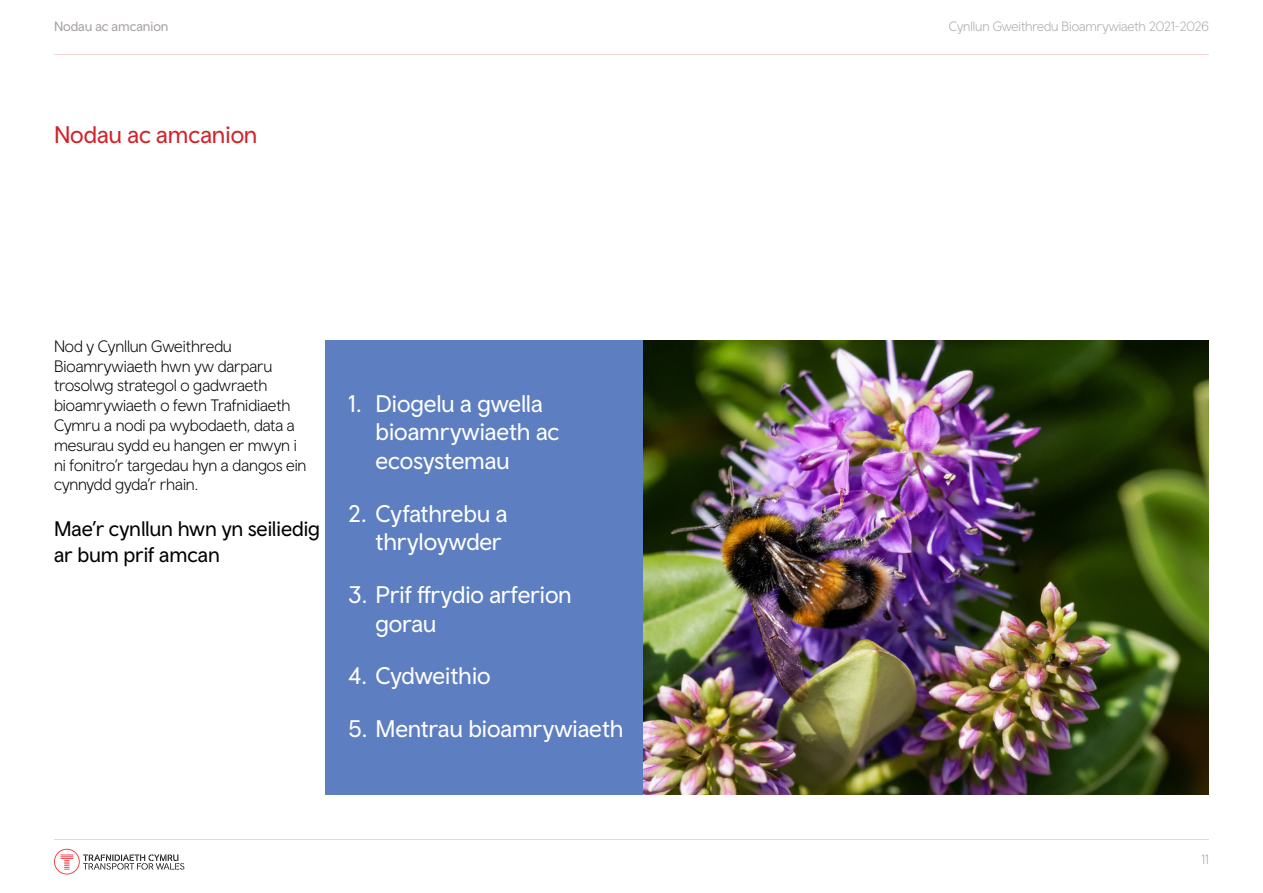
<style>
.page{position:relative;width:1263px;height:893px;background:#fff}
.page>*{position:absolute;margin:0;border:0;box-sizing:border-box;transform-origin:0 0}
.t1{font:24px/28.8px "Wales Sans Body";color:#fff}
.t2{font:24px "Wales Sans Body";letter-spacing:-.01em;color:#d1232a}
.t3{font:21px/25.2px "Wales Sans Body";letter-spacing:-.005em;color:#000002}
.t4{font:300 16.5px/19.8px "Wales Sans Body";color:#000}
.t5{font:300 13.5px "Wales Sans Body";letter-spacing:-.005em;color:#a8a9ad}
.t6{font:13.5px "Wales Sans Body";letter-spacing:-.01em;color:#a7a2a0}
</style>
<div class="page">
<hr style="left:54px;top:54px;width:1155px;height:1px;background:#d10a11">
<hr style="left:54px;top:839px;width:1155px;height:1px;background:#d10a11">
<svg style="left:54px;top:849px;width:130px;height:25px"></svg>
<div style="left:325px;top:340px;width:318px;height:454px;background:#5d7ec0"></div>
<img style="left:643px;top:340px;width:566px;height:454px">
<p class="t6" style="left:54px;top:18px;width:116px">Nodau ac amcanion</p>
<p class="t2" style="left:54px;top:120px;width:205px">Nodau ac amcanion</p>
<p class="t4" style="left:54px;top:336px;width:254px">Nod y Cynllun Gweithredu<br>Bioamrywiaeth hwn yw darparu trosolwg strategol o gadwraeth bioamrywiaeth o fewn Trafnidiaeth<br>Cymru a nodi pa wybodaeth, data a mesurau sydd eu hangen er mwyn i ni fonitro’r targedau hyn a dangos ein cynnydd gyda’r rhain.</p>
<p class="t3" style="left:54px;top:516px;width:268px">Mae’r cynllun hwn yn seiliedig ar bum prif amcan</p>
<p class="t1" style="left:376px;top:388px;width:186px;text-indent:-27px">1. Diogelu a gwella bioamrywiaeth ac ecosystemau</p>
<p class="t1" style="left:349px;top:498px;width:161px;text-align:right">2. Cyfathrebu a thryloywder</p>
<p class="t1" style="left:376px;top:580px;width:198px;text-indent:-27px">3. Prif ffrydio arferion gorau</p>
<p class="t1" style="left:349px;top:661px;width:144px">4. Cydweithio</p>
<p class="t1" style="left:349px;top:713px;width:276px">5. Mentrau bioamrywiaeth</p>
<p class="t5" style="left:949px;top:18px;width:261px">Cynllun Gweithredu Bioamrywiaeth 2021-2026</p>
<p class="t5" style="left:1201px;top:851px;width:9px">11</p>
</div>
